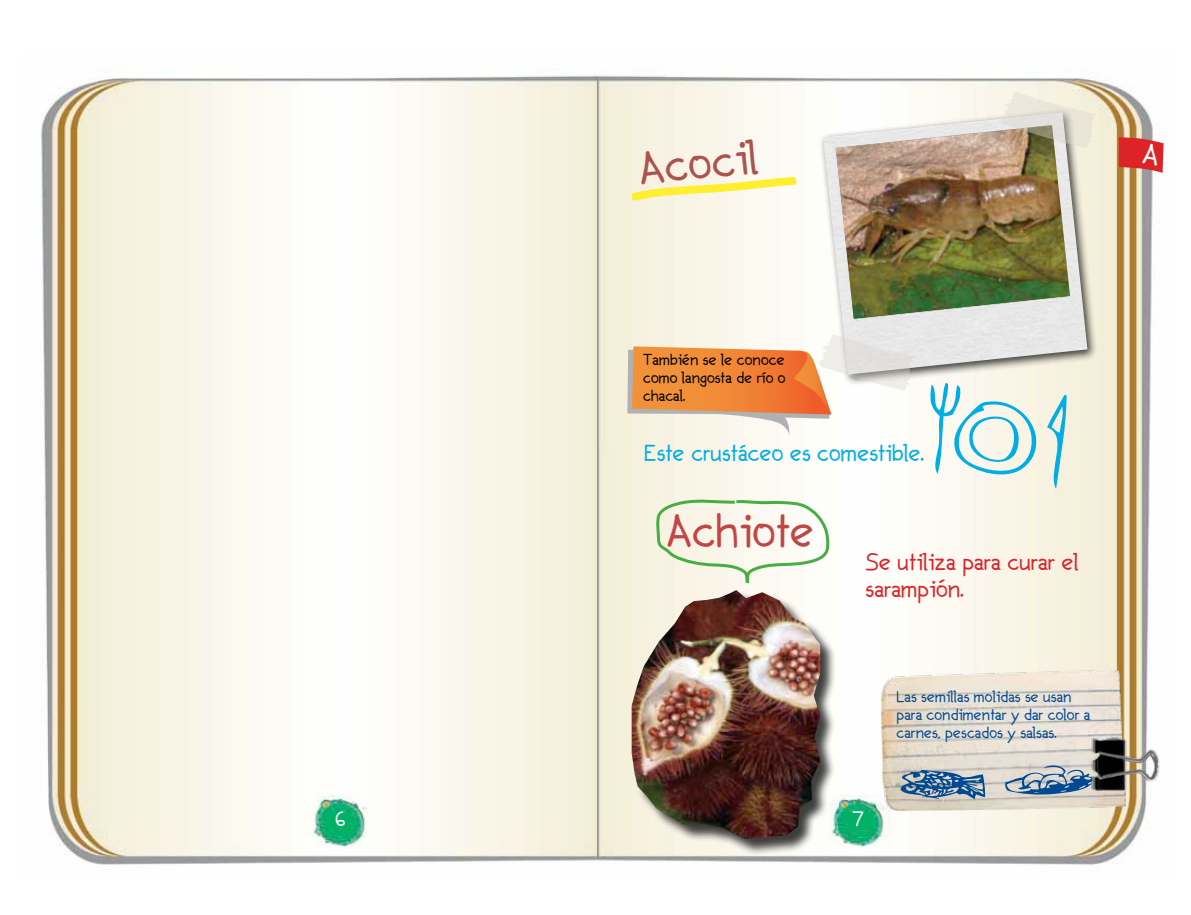
<style>
.page{position:relative;width:1191px;height:915px;background:#fff}
.page>*{position:absolute;margin:0;border:0;box-sizing:border-box;transform-origin:0 0}
.t1{font:45px "Secondo";color:#c14646}
.t2{font:45px "Secondo";color:#ab544f}
.t3{font:22.5px/27px "Secondo";color:#dc2428}
.t4{font:22.5px "Secondo";color:#00ade5}
.t5{font:19.5px "Secondo";color:#fff}
.t6{font:15px/18px "Secondo";color:#004993}
.t7{font:15px/18px "Secondo";color:#000;text-align:justify}
</style>
<div class="page">
<img style="left:40px;top:69px;width:1124px;height:796px">
<svg style="left:930px;top:386px;width:140px;height:102px"></svg>
<svg style="left:630px;top:177px;width:168px;height:24px"></svg>
<div style="left:818px;top:108px;width:280px;height:278px;background:#000;opacity:.75"></div>
<img style="left:823px;top:112px;width:264px;height:262px">
<img style="left:835px;top:125px;width:235px;height:193px">
<svg style="left:999px;top:92px;width:97px;height:55px;background:#d9d1c2"></svg>
<svg style="left:627px;top:334px;width:287px;height:102px"></svg>
<img style="left:880px;top:669px;width:245px;height:141px">
<svg style="left:900px;top:769px;width:85px;height:30px;background:#6e8eab"></svg>
<svg style="left:1004px;top:763px;width:91px;height:32px;background:#96a9ba"></svg>
<img style="left:1086px;top:731px;width:75px;height:63px">
<svg style="left:654px;top:498px;width:177px;height:93px"></svg>
<div style="left:632px;top:591px;width:204px;height:263px;background:#000;opacity:.75"></div>
<img style="left:631px;top:590px;width:189px;height:248px">
<svg style="left:1118px;top:137px;width:45px;height:36px;background:#d8403d"></svg>
<h1 class="t2" style="left:635px;top:139px;width:122px;rotate:-6deg">Acocil</h1>
<p class="t7" style="left:643px;top:351px;width:144px">También se le conoce como langosta de río o chacal.</p>
<h2 class="t4" style="left:643px;top:438px;width:282px">Este crustáceo es comestible.</h2>
<h1 class="t1" style="left:665px;top:500px;width:150px">Achiote</h1>
<h2 class="t3" style="left:865px;top:548px;width:215px">Se utiliza para curar el sarampión.</h2>
<p class="t6" style="left:896px;top:687px;width:195px">Las semillas molidas se usan para condimentar y dar color a carnes, pescados y salsas.</p>
<h3 class="t5" style="left:334px;top:806px;width:14px">6</h3>
<h3 class="t5" style="left:852px;top:806px;width:14px">7</h3>
</div>
